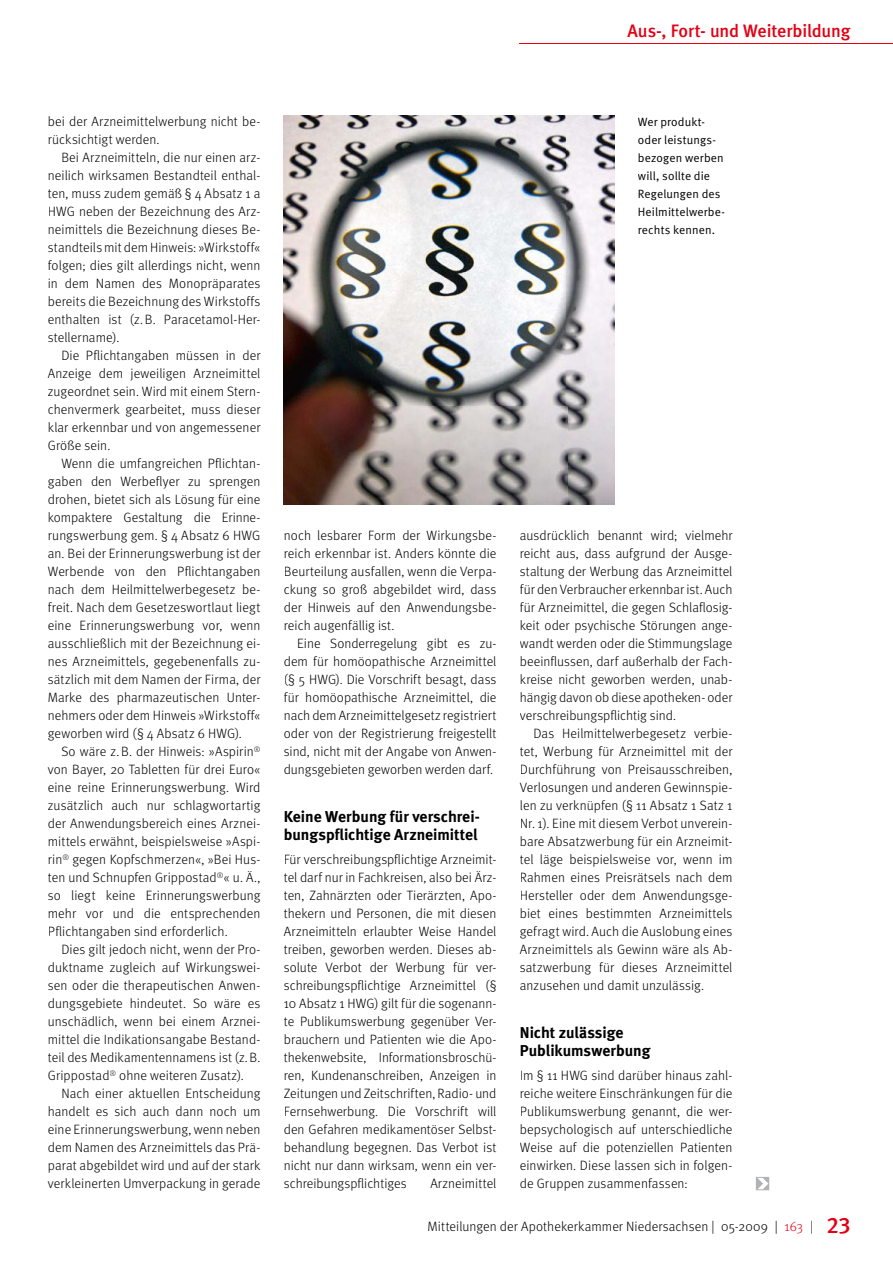
<style>
.page{position:relative;width:893px;height:1263px;background:#fff}
.page>*{position:absolute;margin:0;border:0;box-sizing:border-box;transform-origin:0 0}
.t1{font:500 18px "Meta";letter-spacing:-.01em;color:#e30015}
.t2{font:700 15.75px/18px "Meta";color:#000}
.t3{font:300 13.5px/18px "Meta";letter-spacing:.005em;color:#000;text-align:justify}
.t4{font:12px/18px "Meta Normal";letter-spacing:.01em;color:#000}
.s1{color:#e30015}
.s2{font-family:"Meta Medium Caps Expert";font-weight:400;font-size:22.5px;color:#e30015}
</style>
<div class="page">
<hr style="left:520px;top:43px;width:373px;height:1px;background:#e30015">
<svg style="left:756px;top:1177px;width:13px;height:13px"></svg>
<img style="left:284px;top:116px;width:330px;height:388px">
<h1 class="t1" style="left:628px;top:21px;width:224px">Aus-, Fort- und Weiterbildung</h1>
<p class="t3" style="left:48px;top:112px;width:214px">bei der Arzneimittelwerbung nicht be&shy;rücksichtigt werden.</p>
<p class="t3" style="left:48px;top:148px;width:214px;text-indent:14px">Bei Arzneimitteln, die nur einen arz&shy;neilich wirksamen Bestandteil enthal&shy;ten, muss zudem gemäß § 4 Absatz 1 a HWG neben der Bezeichnung des Arz&shy;neimittels die Bezeichnung dieses Be&shy;standteils mit dem Hinweis: »Wirkstoff« folgen; dies gilt allerdings nicht, wenn in dem Namen des Monopräparates bereits die Bezeichnung des Wirkstoffs enthalten ist (z. B. Paracetamol-Her&shy;stellername).</p>
<p class="t3" style="left:48px;top:346px;width:214px;text-indent:14px">Die Pflichtangaben müssen in der Anzeige dem jeweiligen Arzneimittel zugeordnet sein. Wird mit einem Stern&shy;chenvermerk gearbeitet, muss dieser klar erkennbar und von angemessener Größe sein.</p>
<p class="t3" style="left:48px;top:454px;width:214px;text-indent:14px">Wenn die umfangreichen Pflichtan&shy;gaben den Werbeflyer zu sprengen drohen, bietet sich als Lösung für eine kompaktere Gestaltung die Erinne&shy;rungswerbung gem. § 4 Absatz 6 HWG an. Bei der Erinnerungswerbung ist der Werbende von den Pflichtangaben nach dem Heilmittelwerbegesetz be&shy;freit. Nach dem Gesetzeswortlaut liegt eine Erinnerungswerbung vor, wenn ausschließlich mit der Bezeichnung ei&shy;nes Arzneimittels, gegebenenfalls zu&shy;sätzlich mit dem Namen der Firma, der Marke des pharmazeutischen Unter&shy;nehmers oder dem Hinweis »Wirkstoff« geworben wird (§ 4 Absatz 6 HWG).</p>
<p class="t3" style="left:48px;top:742px;width:214px;text-indent:14px">So wäre z. B. der Hinweis: »Aspirin<sup>® </sup>von Bayer, 20 Tabletten für drei Euro« eine reine Erinnerungswerbung. Wird zusätzlich auch nur schlagwortartig der Anwendungsbereich eines Arznei&shy;mittels erwähnt, beispielsweise »Aspi&shy;rin<sup>®</sup> gegen Kopfschmerzen«, »Bei Hus&shy;ten und Schnupfen Grippostad<sup>®</sup>« u. Ä., so liegt keine Erinnerungswerbung mehr vor und die entsprechenden Pflichtangaben sind erforderlich.</p>
<p class="t3" style="left:48px;top:940px;width:214px;text-indent:14px">Dies gilt jedoch nicht, wenn der Pro&shy;duktname zugleich auf Wirkungswei&shy;sen oder die therapeutischen Anwen&shy;dungsgebiete hindeutet. So wäre es unschädlich, wenn bei einem Arznei&shy;mittel die Indikationsangabe Bestand&shy;teil des Medikamentennamens ist (z. B.<br>Grippostad<sup>®</sup> ohne weiteren Zusatz).</p>
<p class="t3" style="left:48px;top:1084px;width:214px;text-indent:14px">Nach einer aktuellen Entscheidung handelt es sich auch dann noch um eine Erinnerungswerbung, wenn neben dem Namen des Arzneimittels das Prä&shy;parat abgebildet wird und auf der stark verkleinerten Umverpackung in gerade</p>
<p class="t4" style="left:638px;top:113px;width:89px">Wer produkt&shy;oder leistungs&shy;bezogen werben will, sollte die<br>Regelungen des<br>Heilmittel werbe&shy;rechts kennen.</p>
<p class="t3" style="left:284px;top:526px;width:214px">noch lesbarer Form der Wirkungsbe&shy;reich erkennbar ist. Anders könnte die Beurteilung ausfallen, wenn die Verpa&shy;ckung so groß abgebildet wird, dass der Hinweis auf den Anwendungsbe&shy;reich augenfällig ist.</p>
<p class="t3" style="left:284px;top:634px;width:214px;text-indent:13px">Eine Sonderregelung gibt es zu&shy;dem für homöopathische Arzneimittel (§ 5 HWG). Die Vorschrift besagt, dass für homöopathische Arzneimittel, die nach dem Arzneimittelgesetz registriert oder von der Registrierung freigestellt sind, nicht mit der Angabe von Anwen&shy;dungsgebieten geworben werden darf.</p>
<p class="t2" style="left:284px;top:807px;width:197px">Keine Werbung für verschrei&shy;bungspflichtige Arzneimittel</p>
<p class="t3" style="left:284px;top:850px;width:214px">Für verschreibungspflichtige Arzneimit&shy;tel darf nur in Fachkreisen, also bei Ärz&shy;ten, Zahnärzten oder Tierärzten, Apo&shy;thekern und Personen, die mit diesen Arzneimitteln erlaubter Weise Handel treiben, geworben werden. Dieses ab&shy;solute Verbot der Werbung für ver&shy;schreibungspflichtige Arzneimittel (§ 10 Absatz 1 HWG) gilt für die sogenann&shy;te Publikumswerbung gegenüber Ver&shy;brauchern und Patienten wie die Apo&shy;thekenwebsite, Informationsbroschü&shy;ren, Kundenanschreiben, Anzeigen in Zeitungen und Zeitschriften, Radio- und Fernsehwerbung. Die Vorschrift will den Gefahren medikamentöser Selbst&shy;behandlung begegnen. Das Verbot ist nicht nur dann wirksam, wenn ein ver&shy;schreibungspflichtiges</p>
<p class="t3" style="left:430px;top:1174px;width:68px">Arzneimittel</p>
<p class="t3" style="left:520px;top:526px;width:214px">ausdrücklich benannt wird; vielmehr reicht aus, dass aufgrund der Ausge&shy;staltung der Werbung das Arzneimittel für den Verbraucher erkennbar ist. Auch für Arzneimittel, die gegen Schlaflosig&shy;keit oder psychische Störungen ange&shy;wandt werden oder die Stimmungslage beeinflussen, darf außerhalb der Fach&shy;kreise nicht geworben werden, unab&shy;hängig davon ob diese apotheken- oder verschreibungspflichtig sind.</p>
<p class="t3" style="left:520px;top:724px;width:214px;text-indent:14px">Das Heilmittelwerbegesetz verbie&shy;tet, Werbung für Arzneimittel mit der Durchführung von Preisausschreiben, Verlosungen und anderen Gewinnspie&shy;len zu verknüpfen (§ 11 Absatz 1 Satz 1<br>Nr. 1). Eine mit diesem Verbot unverein&shy;bare Absatzwerbung für ein Arzneimit&shy;tel läge beispielsweise vor, wenn im Rahmen eines Preisrätsels nach dem Hersteller oder dem Anwendungsge&shy;biet eines bestimmten Arzneimittels gefragt wird. Auch die Auslobung eines Arzneimittels als Gewinn wäre als Ab&shy;satzwerbung für dieses Arzneimittel anzusehen und damit unzulässig.</p>
<p class="t2" style="left:520px;top:1023px;width:132px">Nicht zulässige<br>Publikumswerbung</p>
<p class="t3" style="left:520px;top:1066px;width:214px">Im § 11 HWG sind darüber hinaus zahl&shy;reiche weitere Einschränkungen für die Publikumswerbung genannt, die wer&shy;bepsychologisch auf unterschiedliche Weise auf die potenziellen Patienten einwirken. Diese lassen sich in folgen&shy;de Gruppen zusammenfassen:</p>
<p class="t3" style="left:427px;top:1217px;width:424px">Mitteilungen der Apothekerkammer Niedersachsen | 05-2009 | <span class="s1">163</span> | <span class="s2">23</span></p>
</div>
